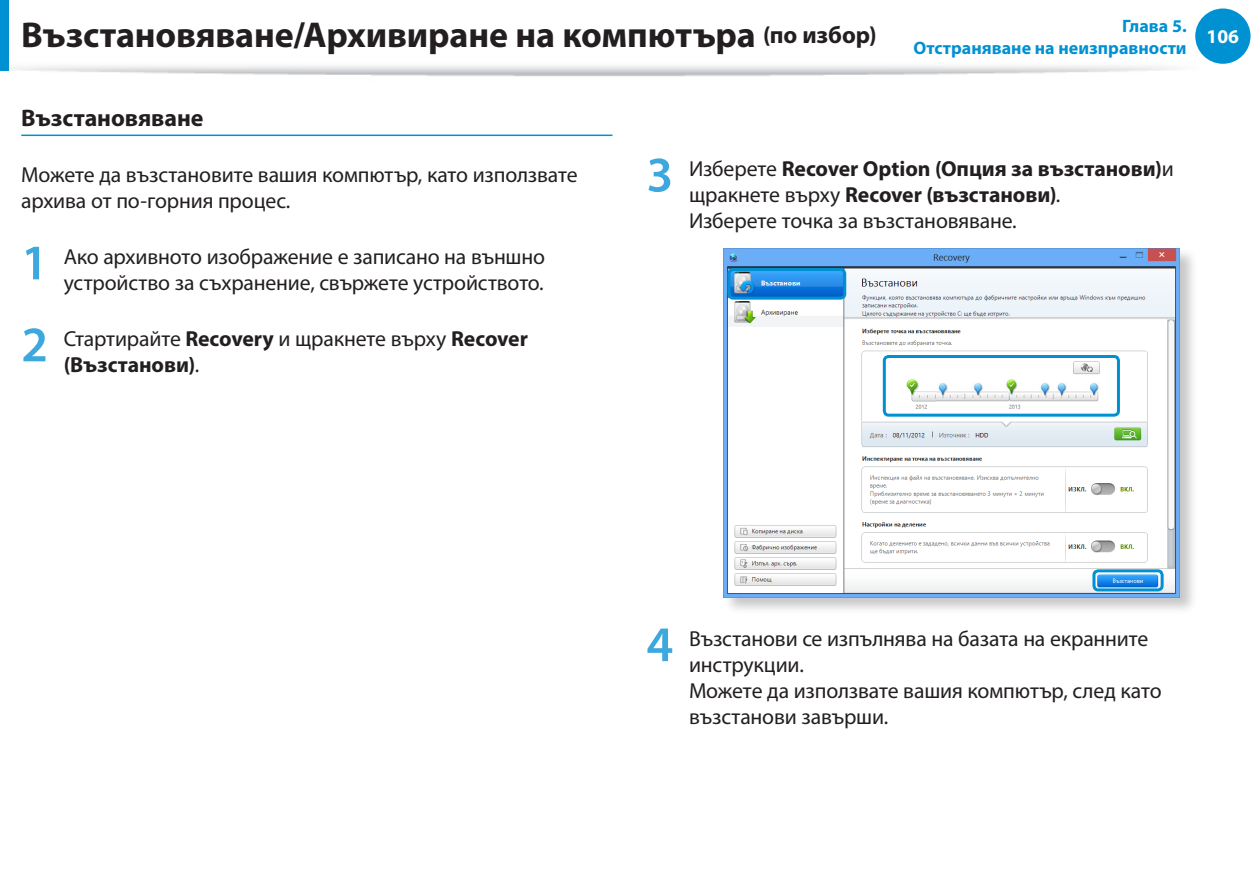
<style>
.page{position:relative;width:1259px;height:893px;background:#fff}
.page>*{position:absolute;margin:0;border:0;box-sizing:border-box;transform-origin:0 0}
.t1{font:600 50.1px "Myriad Pro";color:#3da8dd}
.t2{font:700 36px "Myriad Pro";letter-spacing:-.005em;color:#231f20}
.t3{font:700 24px "Myriad Pro";letter-spacing:-.005em;color:#231f20}
.t4{font:21.75px/26.1px "Myriad Pro";letter-spacing:-.01em;color:#231f20}
.t5{font:700 21.75px/26.1px "Myriad Pro";letter-spacing:-.005em;color:#231f20}
.t6{font:700 19.5px "Myriad Pro";color:#fff}
.t7{font:700 18px/21.6px "Myriad Pro";color:#0091d3;text-align:right}
.s1{font-size:24px}
.s2{font-weight:400}
.s3{font-weight:700}
</style>
<div class="page">
<img style="left:0;top:22px;width:1214px;height:55px">
<div style="left:1195px;top:9px;width:55px;height:55px;background:#0091d3;border-radius:50%"></div>
<div style="left:0;top:0;width:9px;height:70px;background:#0091d3"></div>
<hr style="left:21px;top:135px;width:591px;height:1px;background:#0091d3">
<div style="left:722px;top:247px;width:481px;height:373px;background:#231f20;opacity:.25"></div>
<img style="left:724px;top:249px;width:456px;height:348px">
<div style="left:1092px;top:569px;width:71px;height:22px;border:3px solid #0091d3;border-radius:4px"></div>
<div style="left:727px;top:268px;width:119px;height:32px;border:3px solid #0091d3;border-radius:4px"></div>
<div style="left:883px;top:355px;width:237px;height:62px;border:3px solid #0091d3;border-radius:4px"></div>
<h2 class="t2" style="left:21px;top:12px;width:857px">Възстановяване/Архивиране на компютъра <span class="s1">(по избор)</span></h2>
<p class="t3" style="left:21px;top:103px;width:184px">Възстановяване</p>
<p class="t7" style="left:913px;top:15px;width:275px">Глава 5.<br>Отстраняване на неизправности</p>
<p class="t4" style="left:21px;top:161px;width:558px">Можете да възстановите вашия компютър, като използвате архива от по-горния процес.</p>
<h1 class="t1" style="left:21px;top:231px;width:28px">1</h1>
<p class="t4" style="left:64px;top:243px;width:483px">Ако архивното изображение е записано на външно устройство за съхранение, свържете устройството.</p>
<h1 class="t1" style="left:21px;top:313px;width:28px">2</h1>
<p class="t5" style="left:64px;top:325px;width:466px"><span class="s2">Стартирайте</span> Recovery <span class="s2">и щракнете върху</span> Recover (Възстанови)<span class="s2">.</span></p>
<h1 class="t1" style="left:646px;top:143px;width:28px">3</h1>
<p class="t4" style="left:689px;top:155px;width:486px">Изберете <span class="s3">Recover Option (Опция за възстанови)</span>и щракнете върху <span class="s3">Recover (възстанови)</span>.<br>Изберете точка за възстановяване.</p>
<p class="t6" style="left:1206px;top:23px;width:34px">106</p>
<h1 class="t1" style="left:646px;top:612px;width:28px">4</h1>
<p class="t4" style="left:689px;top:625px;width:474px">Възстанови се изпълнява на базата на екранните инструкции.<br>Можете да използвате вашия компютър, след като възстанови завърши.</p>
</div>
